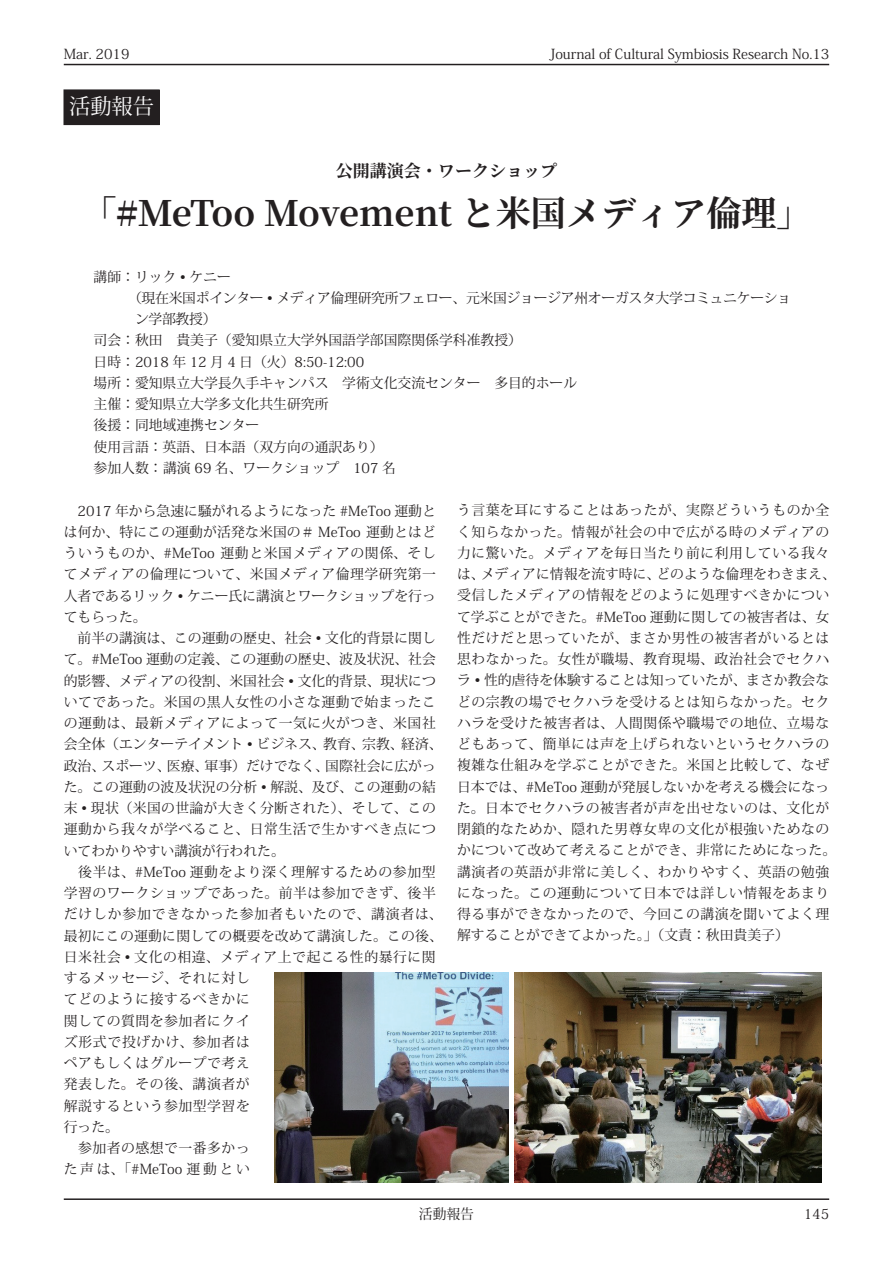
<style>
.page{position:relative;width:893px;height:1263px;background:#fff}
.page>*{position:absolute;margin:0;border:0;box-sizing:border-box;transform-origin:0 0}
.t1{font:700 35.1px "Source Han Serif";color:#231f20}
.t2{font:21.3px "Koz Min Pr 6 N";color:#fff}
.t3{font:700 16.95px "Source Han Serif";color:#231f20}
.t4{font:13.8px/21.3px "Koz Min Pr 6 N";letter-spacing:.035em;color:#231f20}
.t5{font:13.8px "Koz Min Pr 6 N";color:#231f20}
.t6{font:13.8px "Koz Min Pr 6 N";letter-spacing:-.02em;color:#231f20}
.t7{font:13.8px "Koz Min Pr 6 N";letter-spacing:-.005em;color:#231f20}
</style>
<div class="page">
<hr style="left:64px;top:1198px;width:765px;height:2px;background:#231f20">
<hr style="left:64px;top:64px;width:765px;height:1px;background:#231f20">
<div style="left:64px;top:90px;width:95px;height:35px;background:#231f20"></div>
<img style="left:514px;top:972px;width:307px;height:211px">
<img style="left:274px;top:972px;width:235px;height:211px">
<p class="t4" style="left:64px;top:44px;width:67px">Mar. 2019</p>
<p class="t7" style="left:549px;top:46px;width:281px">Journal of Cultural Symbiosis Research No.13</p>
<h2 class="t2" style="left:69px;top:95px;width:87px">活動報告</h2>
<p class="t3" style="left:336px;top:161px;width:223px">公開講演会・ワークショップ</p>
<h1 class="t1" style="left:81px;top:193px;width:732px">「#MeToo Movement と米国メディア倫理」</h1>
<p class="t4" style="left:94px;top:266px;width:139px">講師：リック • ケニー</p>
<p class="t6" style="left:94px;top:290px;width:699px">　　　（現在米国ポインター • メディア倫理研究所フェロー、元米国ジョージア州オーガスタ大学コミュニケーショ</p>
<p class="t4" style="left:135px;top:309px;width:83px">ン学部教授）</p>
<p class="t5" style="left:94px;top:333px;width:430px">司会：秋田　貴美子（愛知県立大学外国語学部国際関係学科准教授）</p>
<p class="t5" style="left:94px;top:354px;width:272px">日時：2018 年 12 月 4 日（火）8:50-12:00</p>
<p class="t5" style="left:94px;top:375px;width:485px">場所：愛知県立大学長久手キャンパス　学術文化交流センター　多目的ホール</p>
<p class="t5" style="left:94px;top:396px;width:236px">主催：愛知県立大学多文化共生研究所</p>
<p class="t5" style="left:94px;top:418px;width:167px">後援：同地域連携センター</p>
<p class="t5" style="left:94px;top:439px;width:292px">使用言語：英語、日本語（双方向の通訳あり）</p>
<p class="t5" style="left:94px;top:460px;width:304px">参加人数： 講演 69 名、ワークショップ　107 名</p>
<p class="t4" style="left:64px;top:500px;width:381px">　2017 年から急速に騒がれるようになった #MeToo 運動とは何か、特にこの運動が活発な米国の＃ MeToo 運動とはどういうものか、#MeToo 運動と米国メディアの関係、そしてメディアの倫理について、米国メディア倫理学研究第一人者であるリック • ケニー氏に講演とワークショップを行ってもらった。<br>　前半の講演は、この運動の歴史、社会 • 文化的背景に関して。#MeToo 運動の定義、この運動の歴史、波及状況、社会的影響、メディアの役割、米国社会 • 文化的背景、現状についてであった。米国の黒人女性の小さな運動で始まったこの運動は、最新メディアによって一気に火がつき、米国社会全体（エンターテイメント • ビジネス、教育、宗教、経済、政治、スポーツ、医療、軍事）だけでなく、国際社会に広がった。この運動の波及状況の分析 • 解説、及び、この運動の結末 • 現状（米国の世論が大きく分断された）、そして、この運動から我々が学べること、日常生活で生かすべき点についてわかりやすい講演が行われた。<br>　後半は、#MeToo 運動をより深く理解するための参加型学習のワークショップであった。前半は参加できず、後半だけしか参加できなかった参加者もいたので、講演者は、最初にこの運動に関しての概要を改めて講演した。この後、日米社会 • 文化の相違、メディア上で起こる性的暴行に関するメッセージ、それに対し<br>てどのように接するべきかに<br>関しての質問を参加者にクイ<br>ズ形式で投げかけ、参加者は<br>ペアもしくはグループで考え<br>発表した。その後、講演者が<br>解説するという参加型学習を<br>行った。<br>　参加者の感想で一番多かっ<br>た声は、「#MeToo 運動とい</p>
<p class="t4" style="left:457px;top:500px;width:381px">う言葉を耳にすることはあったが、実際どういうものか全く知らなかった。情報が社会の中で広がる時のメディアの力に驚いた。メディアを毎日当たり前に利用している我々は、メディアに情報を流す時に、どのような倫理をわきまえ、受信したメディアの情報をどのように処理すべきかについて学ぶことができた。#MeToo 運動に関しての被害者は、女性だけだと思っていたが、まさか男性の被害者がいるとは思わなかった。女性が職場、教育現場、政治社会でセクハラ • 性的虐待を体験することは知っていたが、まさか教会などの宗教の場でセクハラを受けるとは知らなかった。セクハラを受けた被害者は、人間関係や職場での地位、立場などもあって、簡単には声を上げられないというセクハラの複雑な仕組みを学ぶことができた。米国と比較して、なぜ日本では、#MeToo 運動が発展しないかを考える機会になった。日本でセクハラの被害者が声を出せないのは、文化が閉鎖的なためか、隠れた男尊女卑の文化が根強いためなのかについて改めて考えることができ、非常にためになった。講演者の英語が非常に美しく、わかりやすく、英語の勉強になった。この運動について日本では詳しい情報をあまり得る事ができなかったので、今回この講演を聞いてよく理解することができてよかった。」（文責：秋田貴美子）</p>
<p class="t4" style="left:419px;top:1203px;width:57px">活動報告</p>
<p class="t4" style="left:804px;top:1203px;width:27px">145</p>
</div>
